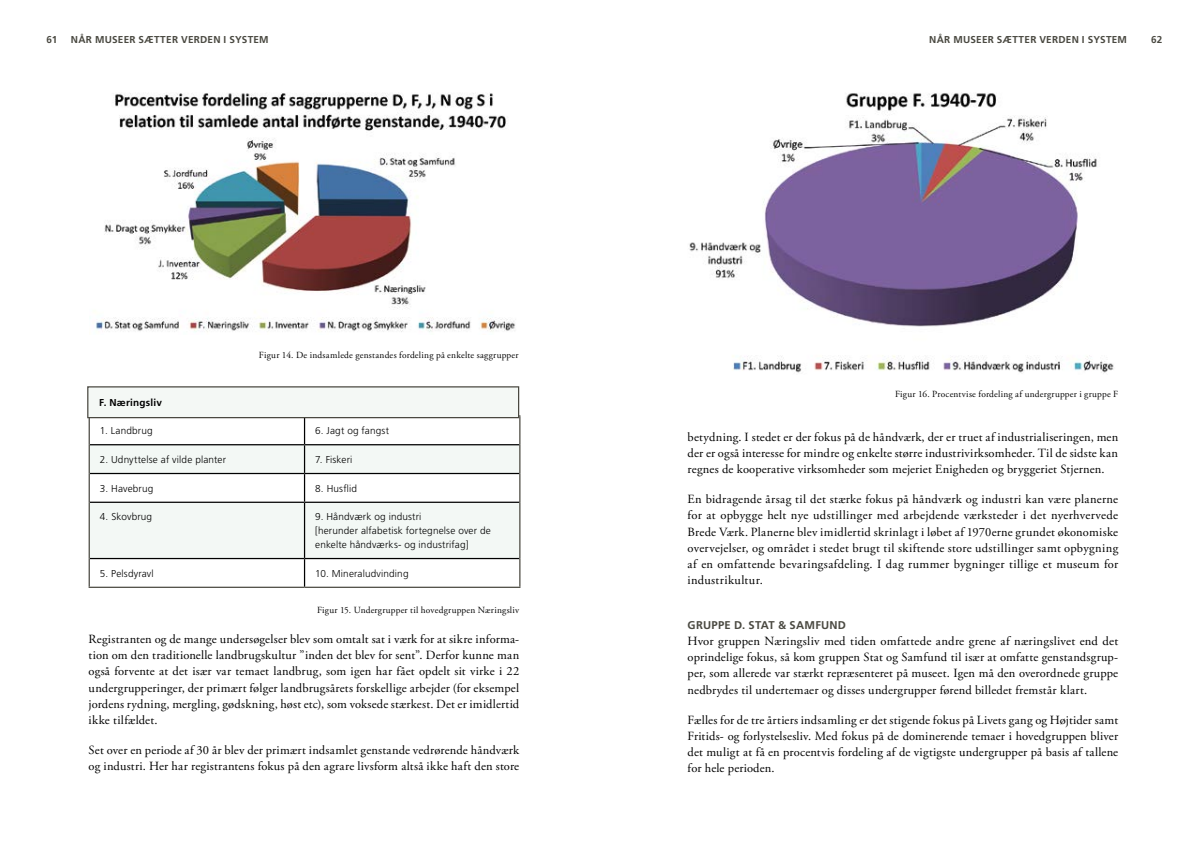
<style>
.page{position:relative;width:1198px;height:847px;background:#fff}
.page>*{position:absolute;margin:0;border:0;box-sizing:border-box;transform-origin:0 0}
.t1{font:12.5px/16.2px "Adobe Garamond Pro";letter-spacing:.015em;color:#000;text-align:justify}
.t2{font:700 11.25px "Frutiger LT Std";letter-spacing:.02em;color:#4a4941}
.t3{font:300 10px/13.8px "Frutiger LT Std";letter-spacing:.015em;color:#000}
.t4{font:700 10px "Frutiger LT Std";letter-spacing:.025em;color:#4a4941}
.t5{font:700 10px "Frutiger LT Std";letter-spacing:.02em;color:#000}
.t6{font:9.38px "Adobe Garamond Pro";letter-spacing:.025em;color:#000}
</style>
<div class="page">
<img style="left:96px;top:93px;width:419px;height:239px">
<svg style="left:90px;top:445px;width:429px;height:113px;fill:#f3f8f5"></svg>
<hr style="left:304px;top:415px;width:216px;height:2px;background:#4a4941">
<svg style="left:89px;top:418px;width:1px;height:84px"></svg>
<svg style="left:519px;top:417px;width:1px;height:85px"></svg>
<hr style="left:89px;top:502px;width:1px;height:56px;background:#4a4941">
<hr style="left:519px;top:502px;width:1px;height:56px;background:#4a4941">
<svg style="left:89px;top:558px;width:1px;height:29px"></svg>
<svg style="left:519px;top:558px;width:1px;height:29px"></svg>
<hr style="left:89px;top:587px;width:215px;height:1px;background:#4a4941">
<hr style="left:304px;top:587px;width:216px;height:1px;background:#4a4941">
<hr style="left:90px;top:444px;width:214px;height:1px;background:#000">
<hr style="left:304px;top:444px;width:215px;height:1px;background:#000">
<hr style="left:90px;top:473px;width:214px;height:1px;background:#000">
<hr style="left:304px;top:473px;width:215px;height:1px;background:#000">
<svg style="left:304px;top:418px;width:1px;height:84px"></svg>
<hr style="left:90px;top:502px;width:214px;height:1px;background:#000">
<hr style="left:304px;top:502px;width:215px;height:1px;background:#000">
<hr style="left:304px;top:503px;width:1px;height:55px;background:#000">
<hr style="left:90px;top:558px;width:214px;height:1px;background:#000">
<hr style="left:304px;top:558px;width:215px;height:1px;background:#000">
<svg style="left:304px;top:559px;width:1px;height:28px"></svg>
<div style="left:88px;top:387px;width:430px;height:31px;background:#f4f8f5"></div>
<div style="left:87px;top:386px;width:432px;height:32px;border:1px solid #4a4941"></div>
<img style="left:689px;top:93px;width:425px;height:281px">
<p class="t4" style="left:46px;top:34px;width:12px">61</p>
<p class="t4" style="left:71px;top:34px;width:199px">NÅR MUSEER SÆTTER VERDEN I SYSTEM</p>
<p class="t4" style="left:929px;top:34px;width:199px">NÅR MUSEER SÆTTER VERDEN I SYSTEM</p>
<p class="t4" style="left:1151px;top:34px;width:13px">62</p>
<p class="t5" style="left:99px;top:396px;width:64px">F. Næringsliv</p>
<p class="t6" style="left:259px;top:349px;width:261px">Figur 14. De indsamlede genstandes fordeling på enkelte saggrupper</p>
<p class="t3" style="left:100px;top:424px;width:54px">1. Landbrug</p>
<p class="t3" style="left:315px;top:424px;width:75px">6. Jagt og fangst</p>
<p class="t3" style="left:100px;top:453px;width:128px">2. Udnyttelse af vilde planter</p>
<p class="t3" style="left:315px;top:453px;width:39px">7. Fiskeri</p>
<p class="t3" style="left:100px;top:481px;width:55px">3. Havebrug</p>
<p class="t3" style="left:315px;top:481px;width:43px">8. Husflid</p>
<p class="t3" style="left:100px;top:510px;width:54px">4. Skovbrug</p>
<p class="t3" style="left:315px;top:510px;width:177px">9. Håndværk og industri<br>[herunder alfabetisk fortegnelse over de enkelte håndværks- og industrifag]</p>
<p class="t3" style="left:100px;top:566px;width:55px">5. Pelsdyravl</p>
<p class="t3" style="left:315px;top:566px;width:95px">10. Mineraludvinding</p>
<p class="t6" style="left:317px;top:604px;width:204px">Figur 15. Undergrupper til hovedgruppen Næringsliv</p>
<p class="t1" style="left:89px;top:631px;width:432px">Registranten og de mange undersøgelser blev som omtalt sat i værk for at sikre informa&shy;tion om den traditionelle landbrugskultur ”inden det blev for sent”. Derfor kunne man også forvente at det især var temaet landbrug, som igen har fået opdelt sit virke i 22 undergrupperinger, der primært følger landbrugsårets forskellige arbejder (for eksempel jordens rydning, mergling, gødskning, høst etc), som voksede stærkest. Det er imidlertid ikke tilfældet.</p>
<p class="t1" style="left:89px;top:742px;width:432px">Set over en periode af 30 år blev der primært indsamlet genstande vedrørende håndværk og industri. Her har registrantens fokus på den agrare livsform altså ikke haft den store</p>
<p class="t6" style="left:895px;top:388px;width:225px">Figur 16. Procentvise fordeling af undergrupper i gruppe F</p>
<p class="t1" style="left:687px;top:429px;width:432px">betydning. I stedet er der fokus på de håndværk, der er truet af industrialiseringen, men der er også interesse for mindre og enkelte større industrivirksomheder. Til de sidste kan regnes de kooperative virksomheder som mejeriet Enigheden og bryggeriet Stjernen.</p>
<p class="t1" style="left:687px;top:491px;width:432px">En bidragende årsag til det stærke fokus på håndværk og industri kan være planerne for at opbygge helt nye udstillinger med arbejdende værksteder i det nyerhvervede Brede Værk. Planerne blev imidlertid skrinlagt i løbet af 1970erne grundet økonomiske overvejelser, og området i stedet brugt til skiftende store udstillinger samt opbygning af en omfattende bevaringsafdeling. I dag rummer bygninger tillige et museum for industrikultur.</p>
<p class="t2" style="left:687px;top:618px;width:160px">GRUPPE D. STAT &amp; SAMFUND</p>
<p class="t1" style="left:687px;top:633px;width:432px">Hvor gruppen Næringsliv med tiden omfattede andre grene af næringslivet end det oprindelige fokus, så kom gruppen Stat og Samfund til især at omfatte genstandsgrup&shy;per, som allerede var stærkt repræsenteret på museet. Igen må den overordnede gruppe nedbrydes til undertemaer og disses undergrupper førend billedet fremstår klart.</p>
<p class="t1" style="left:687px;top:712px;width:432px">Fælles for de tre årtiers indsamling er det stigende fokus på Livets gang og Højtider samt Fritids- og forlystelsesliv. Med fokus på de dominerende temaer i hovedgruppen bliver det muligt at få en procentvis fordeling af de vigtigste undergrupper på basis af tallene for hele perioden.</p>
</div>
